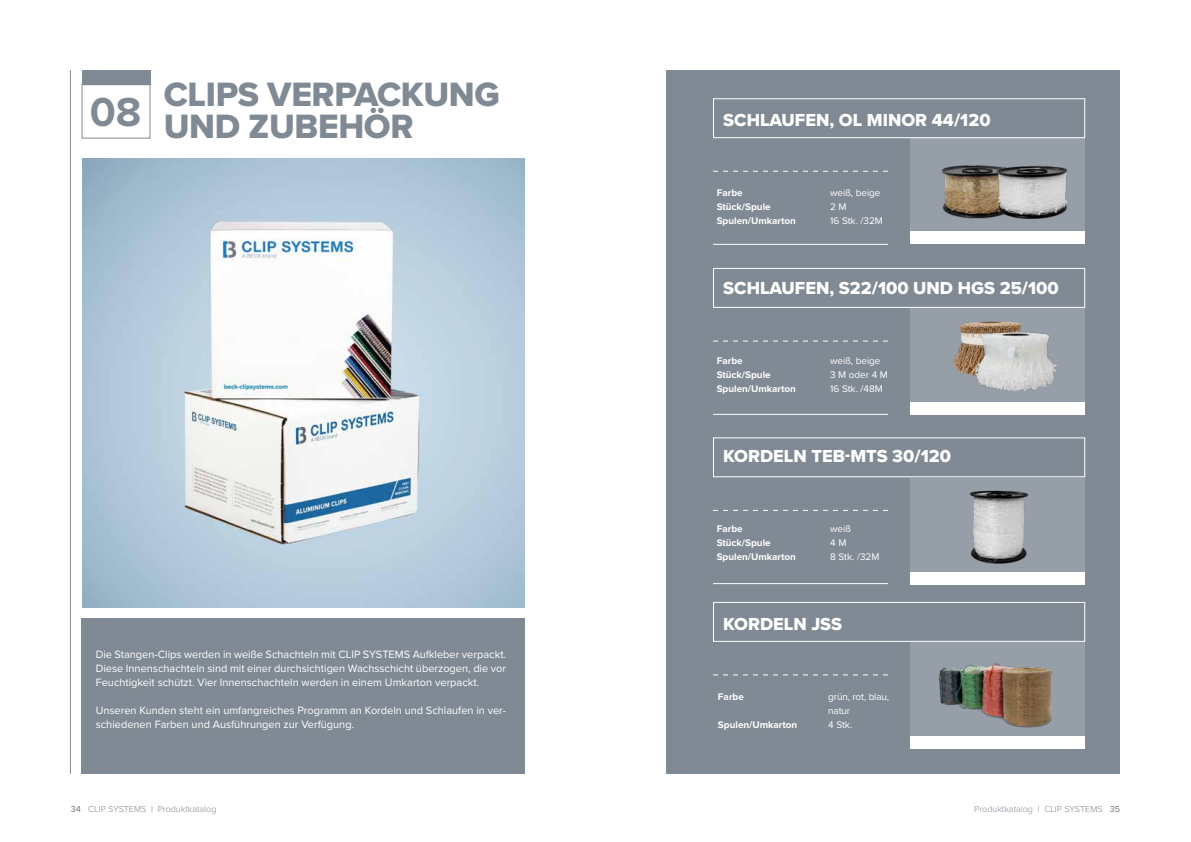
<style>
.page{position:relative;width:1191px;height:842px;background:#fff}
.page>*{position:absolute;margin:0;border:0;box-sizing:border-box;transform-origin:0 0}
.t1{font:700 42px "Proxima Nova";color:#808a94}
.t2{font:35px/32px "Proxima Nova Extrabld";letter-spacing:-.01em;color:#808a94}
.t3{font:18.1px "Proxima Nova Extrabld";color:#fff}
.t4{font:11px/14px "Proxima Nova";color:#fff;text-align:justify}
.t5{font:700 9.9px "Proxima Nova";color:#fff}
.t6{font:9.9px/14px "Proxima Nova";color:#fff}
.t7{font:300 9px "Proxima Nova";color:#808a94}
.s1{font-weight:500}
</style>
<div class="page">
<div style="left:666px;top:70px;width:454px;height:704px;background:#808a94"></div>
<div style="left:910px;top:137px;width:175px;height:107px;background:#969fa8"></div>
<div style="left:910px;top:308px;width:175px;height:107px;background:#969fa8"></div>
<div style="left:910px;top:402px;width:175px;height:12px;background:#fff"></div>
<img style="left:951px;top:321px;width:71px;height:56px">
<img style="left:973px;top:326px;width:84px;height:66px">
<div style="left:910px;top:478px;width:175px;height:107px;background:#969fa8"></div>
<div style="left:910px;top:572px;width:175px;height:13px;background:#fff"></div>
<img style="left:969px;top:490px;width:60px;height:74px">
<div style="left:910px;top:642px;width:175px;height:107px;background:#969fa8"></div>
<img style="left:939px;top:663px;width:114px;height:65px">
<div style="left:910px;top:231px;width:175px;height:13px;background:#fff"></div>
<div style="left:713px;top:268px;width:372px;height:40px;border:1px solid #fff"></div>
<hr style="left:713px;top:414px;width:175px;height:1px;background:#fff">
<svg style="left:713px;top:341px;width:175px;height:1px"></svg>
<div style="left:713px;top:437px;width:372px;height:40px;border:1px solid #fff"></div>
<hr style="left:713px;top:583px;width:175px;height:1px;background:#fff">
<svg style="left:713px;top:510px;width:175px;height:1px"></svg>
<div style="left:713px;top:602px;width:372px;height:40px;border:1px solid #fff"></div>
<svg style="left:713px;top:674px;width:175px;height:1px"></svg>
<div style="left:713px;top:98px;width:372px;height:40px;border:1px solid #fff"></div>
<hr style="left:713px;top:244px;width:175px;height:1px;background:#fff">
<svg style="left:713px;top:171px;width:175px;height:1px"></svg>
<div style="left:82px;top:618px;width:442px;height:156px;background:#808a94"></div>
<img style="left:83px;top:159px;width:441px;height:449px">
<div style="left:82px;top:84px;width:68px;height:55px;border:1px solid #808a94"></div>
<div style="left:82px;top:70px;width:68px;height:14px;background:#808a94"></div>
<hr style="left:70px;top:70px;width:1px;height:704px;background:#808a94">
<img style="left:941px;top:165px;width:51px;height:54px">
<img style="left:992px;top:166px;width:76px;height:53px">
<div style="left:910px;top:736px;width:175px;height:13px;background:#fff"></div>
<h1 class="t1" style="left:90px;top:81px;width:53px">08</h1>
<h2 class="t2" style="left:164px;top:78px;width:337px">CLIPS VERPACKUNG<br>UND ZUBEHÖR</h2>
<p class="t4" style="left:96px;top:647px;width:412px">Die Stangen-Clips werden in weiße Schachteln mit CLIP SYSTEMS Aufkleber verpackt.<br>Diese Innenschachteln sind mit einer durchsichtigen Wachsschicht überzogen, die vor Feuchtigkeit schützt. Vier Innenschachteln werden in einem Umkarton verpackt.</p>
<p class="t4" style="left:96px;top:703px;width:412px">Unseren Kunden steht ein umfangreiches Programm an Kordeln und Schlaufen in ver&shy;schiedenen Farben und Ausführungen zur Verfügung.</p>
<h3 class="t3" style="left:723px;top:106px;width:269px">SCHLAUFEN, OL MINOR 44/120</h3>
<p class="t5" style="left:716px;top:185px;width:27px">Farbe</p>
<p class="t6" style="left:830px;top:185px;width:52px">weiß, beige</p>
<p class="t5" style="left:716px;top:199px;width:56px">Stück/Spule</p>
<p class="t6" style="left:830px;top:199px;width:18px">2 M</p>
<p class="t5" style="left:716px;top:213px;width:81px">Spulen/Umkarton</p>
<p class="t6" style="left:830px;top:213px;width:54px">16 Stk. /32M</p>
<h3 class="t3" style="left:723px;top:274px;width:337px">SCHLAUFEN, S22/100 UND HGS 25/100</h3>
<p class="t5" style="left:716px;top:353px;width:27px">Farbe</p>
<p class="t6" style="left:830px;top:353px;width:52px">weiß, beige</p>
<p class="t5" style="left:716px;top:367px;width:56px">Stück/Spule</p>
<p class="t6" style="left:830px;top:367px;width:59px">3 M oder 4 M</p>
<p class="t5" style="left:716px;top:381px;width:81px">Spulen/Umkarton</p>
<p class="t6" style="left:830px;top:381px;width:54px">16 Stk. /48M</p>
<h3 class="t3" style="left:723px;top:442px;width:229px">KORDELN TEB-MTS 30/120</h3>
<p class="t5" style="left:716px;top:521px;width:27px">Farbe</p>
<p class="t6" style="left:830px;top:521px;width:22px">weiß</p>
<p class="t5" style="left:716px;top:535px;width:56px">Stück/Spule</p>
<p class="t6" style="left:830px;top:535px;width:18px">4 M</p>
<p class="t5" style="left:716px;top:549px;width:81px">Spulen/Umkarton</p>
<p class="t6" style="left:830px;top:549px;width:51px">8 Stk. /32M</p>
<h3 class="t3" style="left:723px;top:610px;width:120px">KORDELN JSS</h3>
<p class="t5" style="left:718px;top:689px;width:27px">Farbe</p>
<p class="t6" style="left:828px;top:689px;width:62px">grün, rot, blau, natur</p>
<p class="t5" style="left:718px;top:717px;width:81px">Spulen/Umkarton</p>
<p class="t6" style="left:828px;top:717px;width:26px">4 Stk.</p>
<p class="t7" style="left:71px;top:802px;width:147px"><span class="s1">34</span> CLIP SYSTEMS I Produktkatalog</p>
<p class="t7" style="left:974px;top:802px;width:147px">Produktkatalog I CLIP SYSTEMS <span class="s1">35</span></p>
</div>
